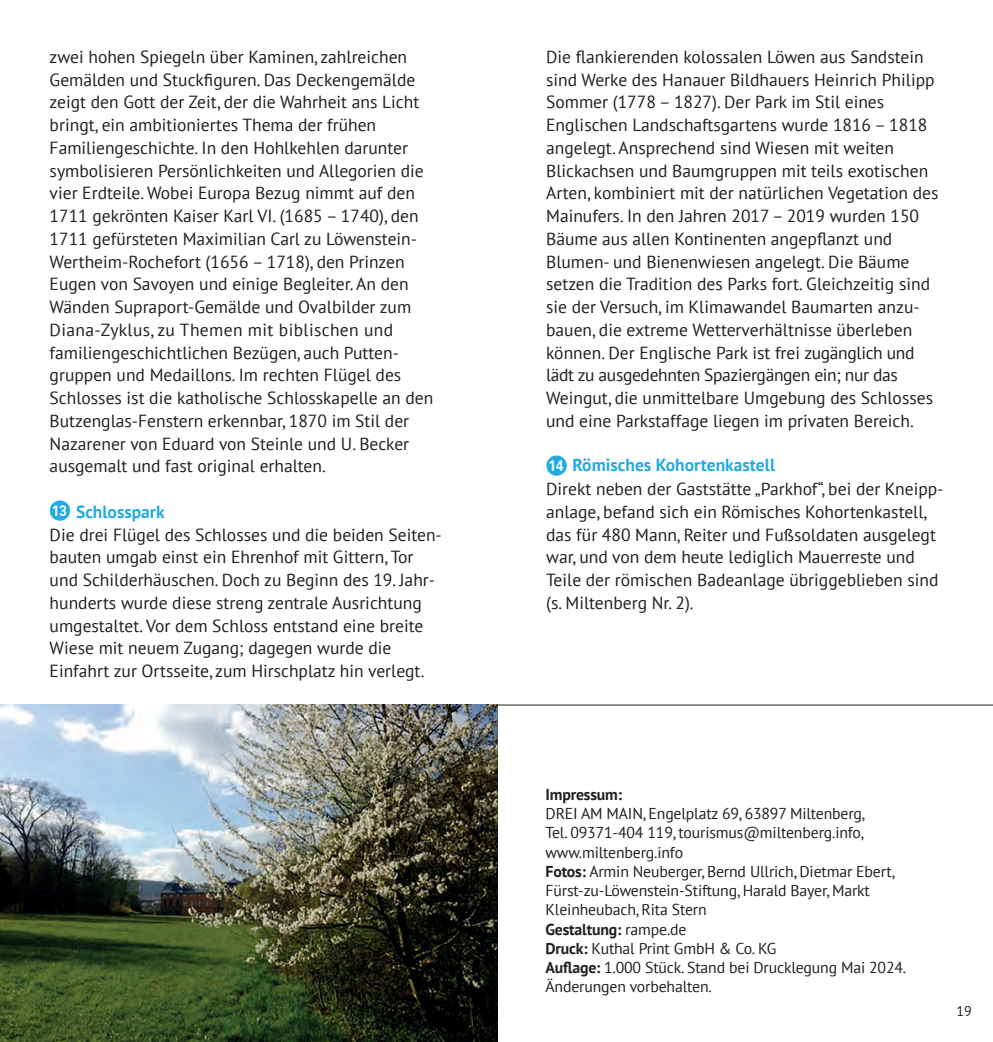
<style>
.page{position:relative;width:993px;height:1042px;background:#fff}
.page>*{position:absolute;margin:0;border:0;box-sizing:border-box;transform-origin:0 0}
.t1{font:17.5px/22.8px "PT Sans";color:#231f20}
.t2{font:15.75px/19.2px "PT Sans";letter-spacing:-.01em;color:#231f20}
.t3{font:700 15.75px "PT Sans";letter-spacing:-.01em;color:#231f20}
.t4{font:14px "PT Sans";color:#231f20}
.s1{font-family:"POI Alpstein 1";font-size:21px;color:#24aae1}
.s2{font-weight:700;color:#24aae1}
.s3{font-weight:700}
</style>
<div class="page">
<img style="left:0;top:704px;width:497px;height:338px">
<hr style="left:496px;top:705px;width:496px;height:1px;background:#231f20">
<p class="t1" style="left:50px;top:45px;width:385px">zwei hohen Spiegeln über Kaminen, zahlreichen Gemälden und Stuckfiguren. Das Deckengemälde zeigt den Gott der Zeit, der die Wahrheit ans Licht bringt, ein ambitioniertes Thema der frühen Familiengeschichte. In den Hohlkehlen darunter symbolisieren Persönlichkeiten und Allegorien die vier Erdteile. Wobei Europa Bezug nimmt auf den 1711 gekrönten Kaiser Karl VI. (1685 – 1740), den 1711 gefürsteten Maximilian Carl zu Löwenstein-Wertheim-Rochefort (1656 – 1718), den Prinzen Eugen von Savoyen und einige Begleiter. An den Wänden Supraport-Gemälde und Ovalbilder zum Diana-Zyklus, zu Themen mit biblischen und familiengeschichtlichen Bezügen, auch Putten&shy;gruppen und Medaillons. Im rechten Flügel des Schlosses ist die katholische Schlosskapelle an den Butzenglas-Fenstern erkennbar, 1870 im Stil der Nazarener von Eduard von Steinle und U. Becker ausgemalt und fast original erhalten.</p>
<p class="t1" style="left:50px;top:500px;width:393px"><span class="s1">=</span> <span class="s2">Schlosspark<br></span>Die drei Flügel des Schlosses und die beiden Seiten&shy;bauten umgab einst ein Ehrenhof mit Gittern, Tor und Schilderhäuschen. Doch zu Beginn des 19. Jahr&shy;hunderts wurde diese streng zentrale Ausrichtung umgestaltet. Vor dem Schloss entstand eine breite Wiese mit neuem Zugang; dagegen wurde die Einfahrt zur Ortsseite, zum Hirschplatz hin verlegt.</p>
<p class="t1" style="left:546px;top:45px;width:394px">Die flankierenden kolossalen Löwen aus Sandstein sind Werke des Hanauer Bildhauers Heinrich Philipp Sommer (1778 – 1827). Der Park im Stil eines Englischen Landschaftsgartens wurde 1816 – 1818 angelegt. Ansprechend sind Wiesen mit weiten Blickachsen und Baumgruppen mit teils exotischen Arten, kombiniert mit der natürlichen Vegetation des Mainufers. In den Jahren 2017 – 2019 wurden 150<br>Bäume aus allen Kontinenten angepflanzt und Blumen- und Bienenwiesen angelegt. Die Bäume setzen die Tradition des Parks fort. Gleichzeitig sind sie der Versuch, im Klimawandel Baumarten anzu&shy;bauen, die extreme Wetterverhältnisse überleben können. Der Englische Park ist frei zugänglich und lädt zu ausgedehnten Spaziergängen ein; nur das Weingut, die unmittelbare Umgebung des Schlosses und eine Parkstaffage liegen im privaten Bereich.</p>
<p class="t1" style="left:546px;top:452px;width:399px;line-height:24.5px"><span class="s1">&gt;</span> <span class="s2">Römisches Kohortenkastell<br></span>Direkt neben der Gaststätte „Parkhof“, bei der Kneipp-</p>
<p class="t1" style="left:546px;top:500px;width:394px">anlage, befand sich ein Römisches Kohortenkastell, das für 480 Mann, Reiter und Fußsoldaten ausgelegt war, und von dem heute lediglich Mauerreste und Teile der römischen Badeanlage übriggeblieben sind (s. Miltenberg Nr. 2).</p>
<p class="t3" style="left:545px;top:784px;width:78px">Impressum:</p>
<p class="t2" style="left:545px;top:803px;width:362px">DREI AM MAIN, Engelplatz 69, 63897 Miltenberg,<br>Tel. 09371-404 119, tourismus@miltenberg.info, www.miltenberg.info<br><span class="s3">Fotos:</span> Armin Neuberger, Bernd Ullrich, Dietmar Ebert, Fürst-zu-Löwenstein-Stiftung, Harald Bayer, Markt Kleinheubach, Rita Stern<br><span class="s3">Gestaltung:</span> rampe.de<br><span class="s3">Druck:</span> Kuthal Print GmbH &amp; Co. KG<br><span class="s3">Auflage:</span> 1.000 Stück. Stand bei Drucklegung Mai 2024.<br>Änderungen vorbehalten.</p>
<p class="t4" style="left:956px;top:1002px;width:17px">19</p>
</div>
